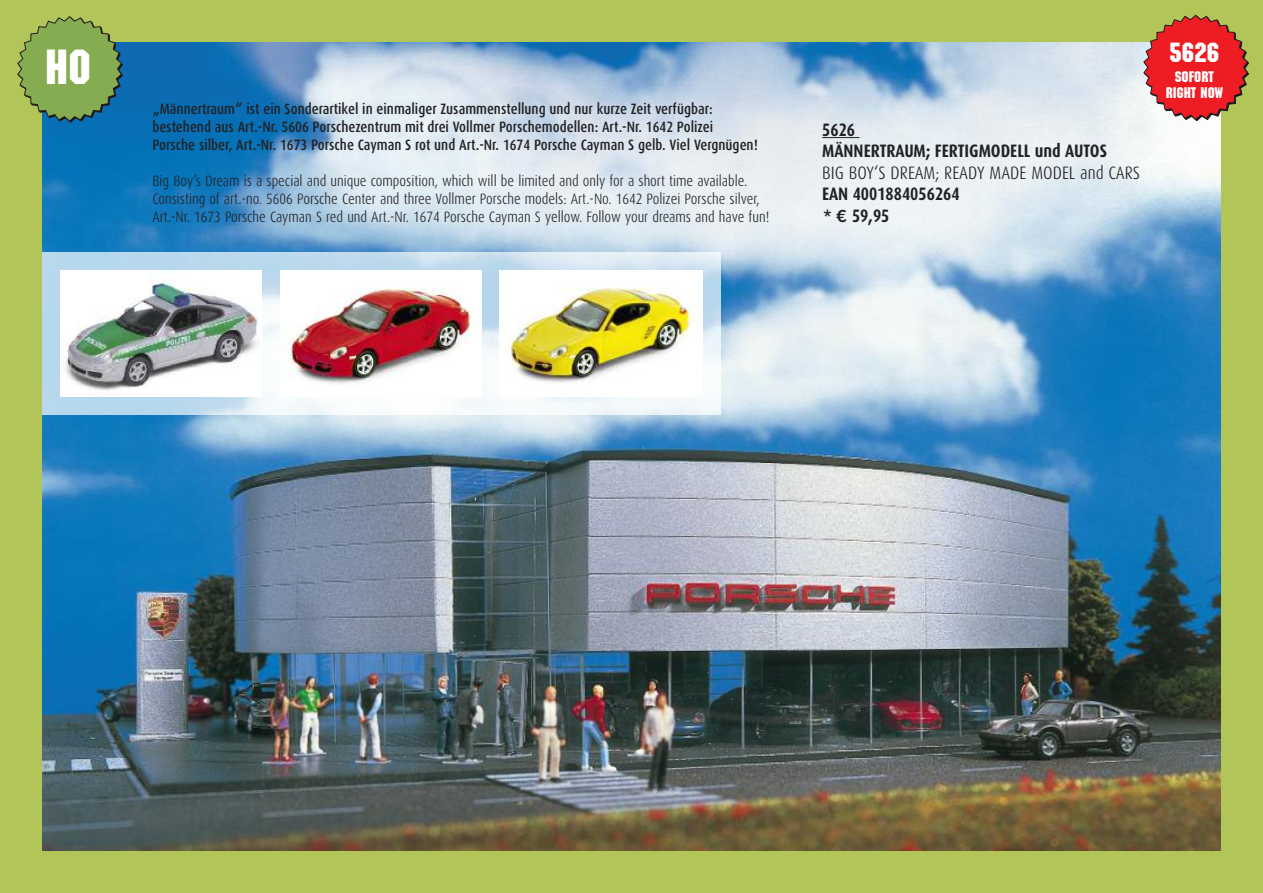
<style>
.page{position:relative;width:1263px;height:893px;background:#b1c558}
.page>*{position:absolute;margin:0;border:0;box-sizing:border-box;transform-origin:0 0}
.t1{font:48px "Machine";color:#fff}
.t2{font:27px "Machine";color:#fff}
.t3{font:700 18px/21.6px "Dax Condensed";color:#222225}
.t4{font:300 18px "Dax Condensed";color:#222225}
.t5{font:300 15px/18px "Dax Condensed";color:#222225}
.t6{font:500 15px/18px "Dax Condensed";color:#222225}
.t7{font:15px/16.5px "Machine";color:#fff;text-align:center}
.s1{font-family:"Franklin Gothic LT";font-weight:600}
.s2{font-family:"Franklin Gothic LT";font-weight:500}
</style>
<div class="page">
<img style="left:43px;top:43px;width:1177px;height:807px">
<svg style="left:18px;top:16px;width:105px;height:106px"></svg>
<hr style="left:822px;top:137px;width:37px;height:1px;background:#222225">
<svg style="left:1144px;top:15px;width:105px;height:106px"></svg>
<img style="left:43px;top:252px;width:677px;height:162px">
<img style="left:280px;top:271px;width:201px;height:125px">
<img style="left:500px;top:270px;width:202px;height:126px">
<img style="left:60px;top:271px;width:201px;height:125px">
<h1 class="t1" style="left:45px;top:39px;width:48px">HO</h1>
<p class="t6" style="left:152px;top:100px;width:607px">„Männertraum“ ist ein Sonderartikel in einmaliger Zusammenstellung und nur kurze Zeit verfügbar: bestehend aus Art.-Nr. 5606 Porschezentrum mit drei Vollmer Porschemodellen: Art.-Nr. 1642 Polizei<br>Porsche silber, Art.-Nr. 1673 Porsche Cayman S rot und Art.-Nr. 1674 Porsche Cayman S gelb. Viel Vergnügen!</p>
<p class="t5" style="left:152px;top:173px;width:619px">Big Boy’s Dream is a special and unique composition, which will be limited and only for a short time available.<br>Consisting of art.-no. 5606 Porsche Center and three Vollmer Porsche models: Art.-No. 1642 Polizei Porsche silver,<br>Art.-Nr. 1673 Porsche Cayman S red und Art.-Nr. 1674 Porsche Cayman S yellow. Follow your dreams and have fun!</p>
<p class="t3" style="left:822px;top:120px;width:286px">5626<br>MÄNNERTRAUM; FERTIGMODELL und AUTOS</p>
<p class="t4" style="left:822px;top:166px;width:319px">BIG BOY‘S DREAM; READY MADE MODEL and CARS</p>
<p class="t3" style="left:822px;top:184px;width:139px">EAN 4001884056264 <span class="s1">*</span> <span class="s2">€</span> 59,95</p>
<h2 class="t2" style="left:1169px;top:37px;width:51px">5626</h2>
<p class="t7" style="left:1166px;top:68px;width:59px">SOFORT<br>RIGHT NOW</p>
</div>
